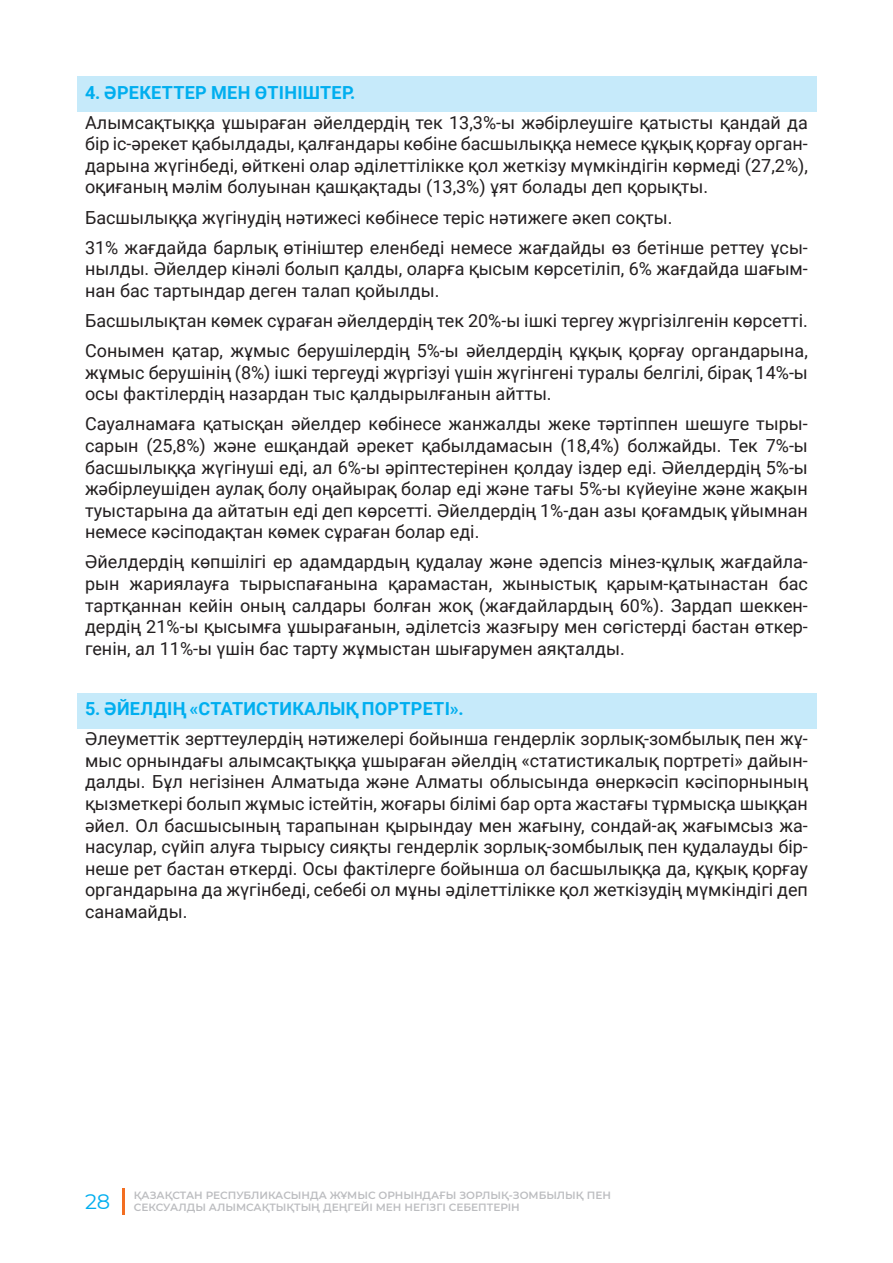
<style>
.page{position:relative;width:893px;height:1263px;background:#fff}
.page>*{position:absolute;margin:0;border:0;box-sizing:border-box;transform-origin:0 0}
.t1{font:21px "Montserrat";color:#00aeef}
.t2{font:18px/21.6px "Roboto";color:#231f20;text-align:justify}
.t3{font:700 18px "Roboto";letter-spacing:.015em;color:#00aeef}
.t4{font:600 10.5px/12.6px "Montserrat";color:#bcbdc0}
</style>
<div class="page">
<hr style="left:122px;top:1188px;width:3px;height:27px;background:#f36e21">
<div style="left:77px;top:77px;width:739px;height:35px;background:#c6eafa"></div>
<div style="left:77px;top:693px;width:739px;height:35px;background:#c6eafa"></div>
<p class="t3" style="left:85px;top:80px;width:272px">4. ӘРЕКЕТТЕР МЕН ӨТІНІШТЕР.</p>
<p class="t2" style="left:85px;top:111px;width:724px">Алымсақтыққа ұшыраған әйелдердің тек 13,3%-ы жәбірлеушіге қатысты қандай да бір іс-әрекет қабылдады, қалғандары көбіне басшылыққа немесе құқық қорғау орган&shy;дарына жүгінбеді, өйткені олар әділеттілікке қол жеткізу мүмкіндігін көрмеді (27,2%), оқиғаның мәлім болуынан қашқақтады (13,3%) ұят болады деп қорықты.</p>
<p class="t2" style="left:85px;top:201px;width:724px;line-height:30.2px">Басшылыққа жүгінудің нәтижесі көбінесе теріс нәтижеге әкеп соқты.<br>31% жағдайда барлық өтініштер еленбеді немесе жағдайды өз бетінше реттеу ұсы-</p>
<p class="t2" style="left:85px;top:257px;width:724px">нылды. Әйелдер кінәлі болып қалды, оларға қысым көрсетіліп, 6% жағдайда шағым&shy;нан бас тартындар деген талап қойылды.</p>
<p class="t2" style="left:85px;top:305px;width:724px;line-height:30.2px">Басшылықтан көмек сұраған әйелдердің тек 20%-ы ішкі тергеу жүргізілгенін көрсетті.<br>Сонымен қатар, жұмыс берушілердің 5%-ы әйелдердің құқық қорғау органдарына,</p>
<p class="t2" style="left:85px;top:361px;width:724px">жұмыс берушінің (8%) ішкі тергеуді жүргізуі үшін жүгінгені туралы белгілі, бірақ 14%-ы осы фактілердің назардан тыс қалдырылғанын айтты.</p>
<p class="t2" style="left:85px;top:412px;width:724px">Сауалнамаға қатысқан әйелдер көбінесе жанжалды жеке тәртіппен шешуге тыры&shy;сарын (25,8%) және ешқандай әрекет қабылдамасын (18,4%) болжайды. Тек 7%-ы басшылыққа жүгінуші еді, ал 6%-ы әріптестерінен қолдау іздер еді. Әйелдердің 5%-ы жәбірлеушіден аулақ болу оңайырақ болар еді және тағы 5%-ы күйеуіне және жақын туыстарына да айтатын еді деп көрсетті. Әйелдердің 1%-дан азы қоғамдық ұйымнан немесе кәсіподақтан көмек сұраған болар еді.</p>
<p class="t2" style="left:85px;top:551px;width:724px">Әйелдердің көпшілігі ер адамдардың қудалау және әдепсіз мінез-құлық жағдайла&shy;рын жариялауға тырыспағанына қарамастан, жыныстық қарым-қатынастан бас тартқаннан кейін оның салдары болған жоқ (жағдайлардың 60%). Зардап шеккен&shy;дердің 21%-ы қысымға ұшырағанын, әділетсіз жазғыру мен сөгістерді бастан өткер&shy;генін, ал 11%-ы үшін бас тарту жұмыстан шығарумен аяқталды.</p>
<p class="t3" style="left:85px;top:696px;width:380px">5. ӘЙЕЛДІҢ «СТАТИСТИКАЛЫҚ ПОРТРЕТІ».</p>
<p class="t2" style="left:85px;top:727px;width:724px">Әлеуметтік зерттеулердің нәтижелері бойынша гендерлік зорлық-зомбылық пен жұ&shy;мыс орнындағы алымсақтыққа ұшыраған әйелдің «статистикалық портреті» дайын&shy;далды. Бұл негізінен Алматыда және Алматы облысында өнеркәсіп кәсіпорнының қызметкері болып жұмыс істейтін, жоғары білімі бар орта жастағы тұрмысқа шыққан әйел. Ол басшысының тарапынан қырындау мен жағыну, сондай-ақ жағымсыз жа&shy;насулар, сүйіп алуға тырысу сияқты гендерлік зорлық-зомбылық пен қудалауды бір&shy;неше рет бастан өткерді. Осы фактілерге бойынша ол басшылыққа да, құқық қорғау органдарына да жүгінбеді, себебі ол мұны әділеттілікке қол жеткізудің мүмкіндігі деп санамайды.</p>
<p class="t1" style="left:85px;top:1187px;width:27px">28</p>
<p class="t4" style="left:134px;top:1188px;width:479px">ҚАЗАҚСТАН РЕСПУБЛИКАСЫНДА ЖҰМЫС ОРНЫНДАҒЫ ЗОРЛЫҚ-ЗОМБЫЛЫҚ ПЕН<br>СЕКСУАЛДЫ АЛЫМСАҚТЫҚТЫҢ ДЕҢГЕЙІ МЕН НЕГІЗГІ СЕБЕПТЕРІН</p>
</div>
